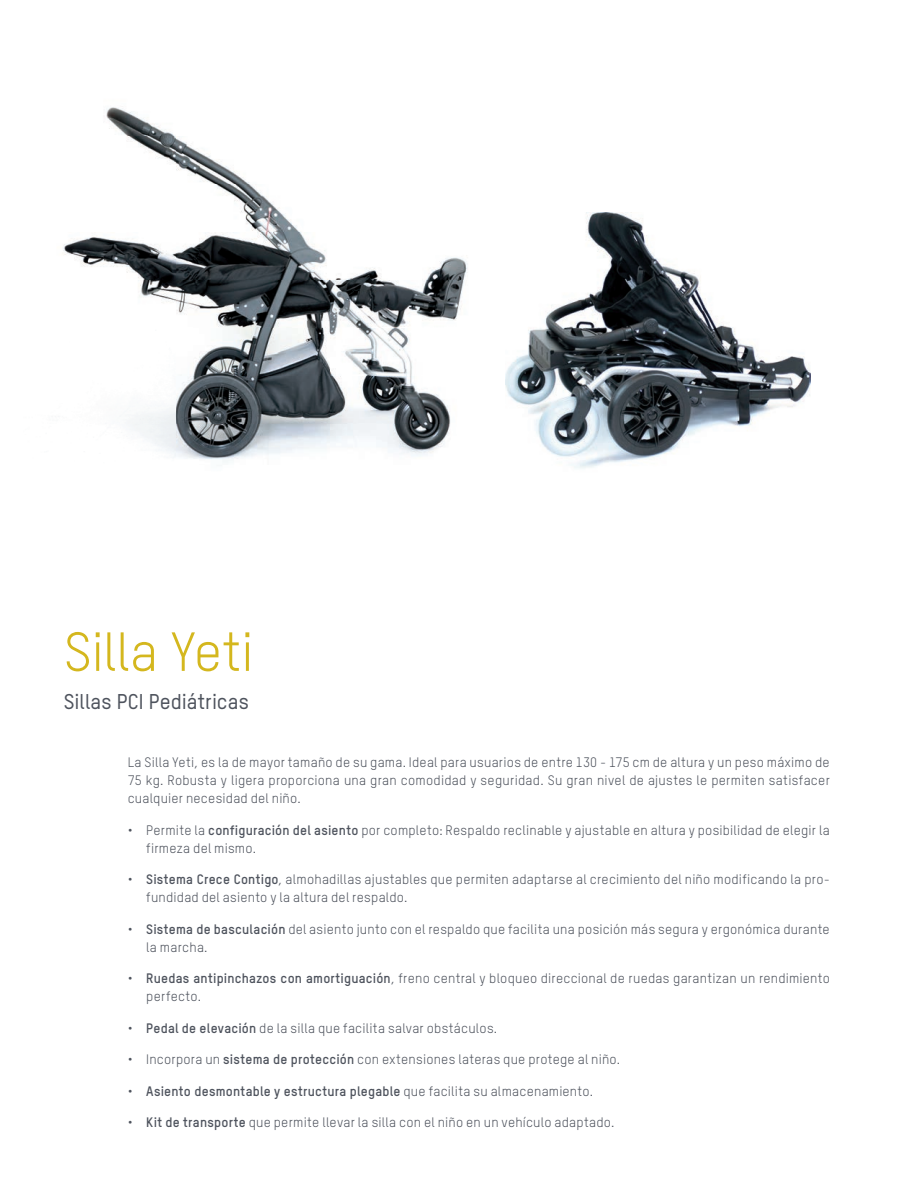
<style>
.page{position:relative;width:915px;height:1191px;background:#fff}
.page>*{position:absolute;margin:0;border:0;box-sizing:border-box;transform-origin:0 0}
.t1{font:54px "TSTAR";letter-spacing:-.01em;color:#d4b71e}
.t2{font:500 21px "TSTAR";letter-spacing:.005em;color:#4e535d}
.t3{font:13.5px/18px "TSTAR";letter-spacing:.015em;color:#4e535d}
.t4{font:700 13.5px "TSTAR";letter-spacing:.02em;color:#4e535d}
.s1{font-weight:700}
.s2{font-weight:400}
</style>
<div class="page">
<img style="left:63px;top:107px;width:405px;height:355px">
<img style="left:505px;top:212px;width:305px;height:257px">
<h1 class="t1" style="left:64px;top:619px;width:191px">Silla Yeti</h1>
<h2 class="t2" style="left:64px;top:688px;width:186px">Sillas PCI Pediátricas</h2>
<p class="t3" style="left:128px;top:753px;width:703px;text-align:justify">La Silla Yeti, es la de mayor tamaño de su gama. Ideal para usuarios de entre 130 - 175 cm de altura y un peso máximo de 75 kg. Robusta y ligera proporciona una gran comodidad y seguridad. Su gran nivel de ajustes le permiten satisfacer cualquier necesidad del niño.</p>
<p class="t3" style="left:146px;top:820px;width:685px;text-indent:-19px">• Permite la <span class="s1">configuración del asiento</span> por completo: Respaldo reclinable y ajustable en altura y posibilidad de elegir la firmeza del mismo.</p>
<p class="t3" style="left:146px;top:870px;width:685px;text-indent:-19px">• <span class="s1">Sistema Crece Contigo</span>, almohadillas ajustables que permiten adaptarse al crecimiento del niño modificando la pro&shy;fundidad del asiento y la altura del respaldo.</p>
<p class="t3" style="left:146px;top:919px;width:684px;text-indent:-19px">• <span class="s1">Sistema de basculación</span> del asiento junto con el respaldo que facilita una posición más segura y ergonómica durante la marcha.</p>
<p class="t3" style="left:146px;top:969px;width:685px;text-indent:-19px">• <span class="s1">Ruedas antipinchazos con amortiguación</span>, freno central y bloqueo direccional de ruedas garantizan un rendimiento perfecto.</p>
<p class="t3" style="left:128px;top:1018px;width:371px">• <span class="s1">Pedal de elevación</span> de la silla que facilita salvar obstáculos.</p>
<p class="t3" style="left:128px;top:1050px;width:494px">• Incorpora un <span class="s1">sistema de protección</span> con extensiones lateras que protege al niño.</p>
<p class="t4" style="left:128px;top:1082px;width:467px"><span class="s2">•</span> Asiento desmontable y estructura plegable <span class="s2">que facilita su almacenamiento.</span></p>
<p class="t3" style="left:128px;top:1113px;width:488px">• <span class="s1">Kit de transporte</span> que permite llevar la silla con el niño en un vehículo adaptado.</p>
</div>
